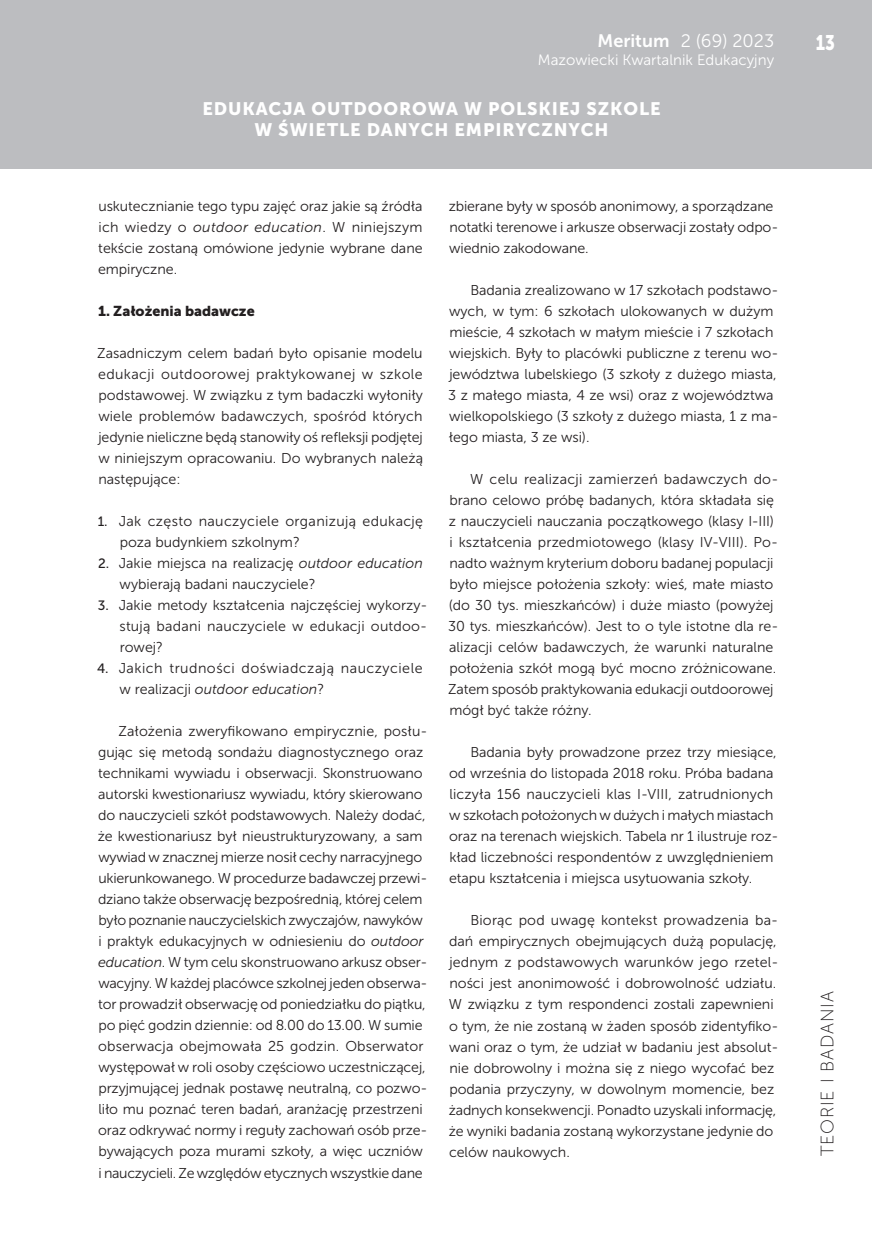
<style>
.page{position:relative;width:872px;height:1234px;background:#fff}
.page>*{position:absolute;margin:0;border:0;box-sizing:border-box;transform-origin:0 0}
.t1{font:21px "Museo Sans 900";color:#fff;scale:.8 1}
.t2{font:18px/21px "Museo Sans 900";letter-spacing:.05em;color:#fff;text-align:center}
.t3{font:18px "Museo Sans 300";color:#fff}
.t4{font:18px "Museo Sans 100";letter-spacing:.05em;color:#231f20}
.t5{font:15px "Museo Sans 300";color:#fff}
.t6{font:14.25px/21px "Museo Sans 300";letter-spacing:-.005em;color:#231f20}
.t7{font:14.25px/21px "Museo Sans 300";letter-spacing:.035em;color:#231f20}
.t8{font:14.25px/21px "Museo Sans 300";letter-spacing:.025em;color:#231f20}
.t9{font:14.25px "Museo Sans 900";color:#231f20}
.s1{font-family:"Museo Sans 700"}
.s2{font-style:italic}
.s3{font-family:"Museo Sans 500";font-size:13.5px}
</style>
<div class="page">
<div style="left:0;top:0;width:872px;height:169px;background:#bcbdc0"></div>
<p class="t3" style="left:597px;top:31px;width:178px"><span class="s1">Meritum</span> 2 (69) 2023</p>
<p class="t5" style="left:538px;top:52px;width:238px">Mazowiecki Kwartalnik Edukacyjny</p>
<p class="t2" style="left:202px;top:98px;width:460px">EDUKACJA OUTDOOROWA W POLSKIEJ SZKOLE<br>W ŚWIETLE DANYCH EMPIRYCZNYCH</p>
<p class="t6" style="left:98px;top:195px;width:326px;text-align:justify">uskutecznianie tego typu zajęć oraz jakie są źródła ich wiedzy o <span class="s2">outdoor education</span>. W niniejszym tekście zostaną omówione jedynie wybrane dane empiryczne.</p>
<p class="t9" style="left:98px;top:302px;width:158px">1. Założenia badawcze</p>
<p class="t6" style="left:97px;top:342px;width:327px;text-align:justify">Zasadniczym celem badań było opisanie modelu edukacji outdoorowej praktykowanej w szkole podstawowej. W związku z tym badaczki wyłoniły wiele problemów badawczych, spośród których jedynie nieliczne będą stanowiły oś refleksji podjętej w niniejszym opracowaniu. Do wybranych należą następujące:</p>
<p class="t8" style="left:120px;top:510px;width:305px;text-indent:-22px"><span class="s3">1.</span> Jak często nauczyciele organizują edukację poza budynkiem szkolnym?</p>
<p class="t6" style="left:120px;top:552px;width:305px;text-indent:-22px"><span class="s3">2.</span> Jakie miejsca na realizację <span class="s2">outdoor education </span>wybierają badani nauczyciele?</p>
<p class="t6" style="left:119px;top:594px;width:309px;text-align:justify;text-indent:-22px"><span class="s3">3.</span> Jakie metody kształcenia najczęściej wykorzy&shy;stują badani nauczyciele w edukacji outdoo&shy;rowej?</p>
<p class="t7" style="left:120px;top:657px;width:304px;text-indent:-22px"><span class="s3">4.</span> Jakich trudności doświadczają nauczyciele w realizacji <span class="s2">outdoor education</span>?</p>
<p class="t6" style="left:98px;top:720px;width:331px;text-indent:21px">Założenia zweryfikowano empirycznie, posłu&shy;gując się metodą sondażu diagnostycznego oraz technikami wywiadu i obserwacji. Skonstruowano autorski kwestionariusz wywiadu, który skierowano do nauczycieli szkół podstawowych. Należy dodać, że kwestionariusz był nieustrukturyzowany, a sam wywiad w znacznej mierze nosił cechy narracyjnego ukierunkowanego. W procedurze badawczej przewi&shy;dziano także obserwację bezpośrednią, której celem było poznanie nauczycielskich zwyczajów, nawyków i praktyk edukacyjnych w odniesieniu do <span class="s2">outdoor education</span>. W tym celu skonstruowano arkusz obser&shy;wacyjny. W każdej placówce szkolnej jeden obserwa&shy;tor prowadził obserwację od poniedziałku do piątku, po pięć godzin dziennie: od 8.00 do 13.00. W sumie obserwacja obejmowała 25 godzin. Obserwator występował w roli osoby częściowo uczestniczącej, przyjmującej jednak postawę neutralną, co pozwo&shy;liło mu poznać teren badań, aranżację przestrzeni oraz odkrywać normy i reguły zachowań osób prze&shy;bywających poza murami szkoły, a więc uczniów i nauczycieli. Ze względów etycznych wszystkie dane</p>
<p class="t6" style="left:449px;top:195px;width:331px">zbierane były w sposób anonimowy, a sporządzane notatki terenowe i arkusze obserwacji zostały odpo&shy;wiednio zakodowane.</p>
<p class="t6" style="left:448px;top:279px;width:332px;text-indent:22px">Badania zrealizowano w 17 szkołach podstawo&shy;wych, w tym: 6 szkołach ulokowanych w dużym mieście, 4 szkołach w małym mieście i 7 szkołach wiejskich. Były to placówki publiczne z terenu wo&shy;jewództwa lubelskiego (3 szkoły z dużego miasta, 3 z małego miasta, 4 ze wsi) oraz z województwa wielkopolskiego (3 szkoły z dużego miasta, 1 z ma&shy;łego miasta, 3 ze wsi).</p>
<p class="t6" style="left:448px;top:468px;width:332px;text-indent:22px">W celu realizacji zamierzeń badawczych do&shy;brano celowo próbę badanych, która składała się z nauczycieli nauczania początkowego (klasy I-III) i kształcenia przedmiotowego (klasy IV-VIII). Po&shy;nadto ważnym kryterium doboru badanej populacji było miejsce położenia szkoły: wieś, małe miasto (do 30 tys. mieszkańców) i duże miasto (powyżej 30 tys. mieszkańców). Jest to o tyle istotne dla re&shy;alizacji celów badawczych, że warunki naturalne położenia szkół mogą być mocno zróżnicowane.<br>Zatem sposób praktykowania edukacji outdoorowej mógł być także różny.</p>
<p class="t6" style="left:449px;top:741px;width:331px;text-indent:21px">Badania były prowadzone przez trzy miesiące, od września do listopada 2018 roku. Próba badana liczyła 156 nauczycieli klas I-VIII, zatrudnionych w szkołach położonych w dużych i małych miastach oraz na terenach wiejskich. Tabela nr 1 ilustruje roz&shy;kład liczebności respondentów z uwzględnieniem etapu kształcenia i miejsca usytuowania szkoły.</p>
<p class="t6" style="left:449px;top:909px;width:331px;text-indent:22px">Biorąc pod uwagę kontekst prowadzenia ba&shy;dań empirycznych obejmujących dużą populację, jednym z podstawowych warunków jego rzetel&shy;ności jest anonimowość i dobrowolność udziału.<br>W związku z tym respondenci zostali zapewnieni o tym, że nie zostaną w żaden sposób zidentyfiko&shy;wani oraz o tym, że udział w badaniu jest absolut&shy;nie dobrowolny i można się z niego wycofać bez podania przyczyny, w dowolnym momencie, bez żadnych konsekwencji. Ponadto uzyskali informację, że wyniki badania zostaną wykorzystane jedynie do celów naukowych.</p>
<h1 class="t1" style="left:815px;top:30px;width:25px">13</h1>
<p class="t4" style="left:817px;top:1156px;width:167px;rotate:-90deg">TEORIE I BADANIA</p>
</div>
